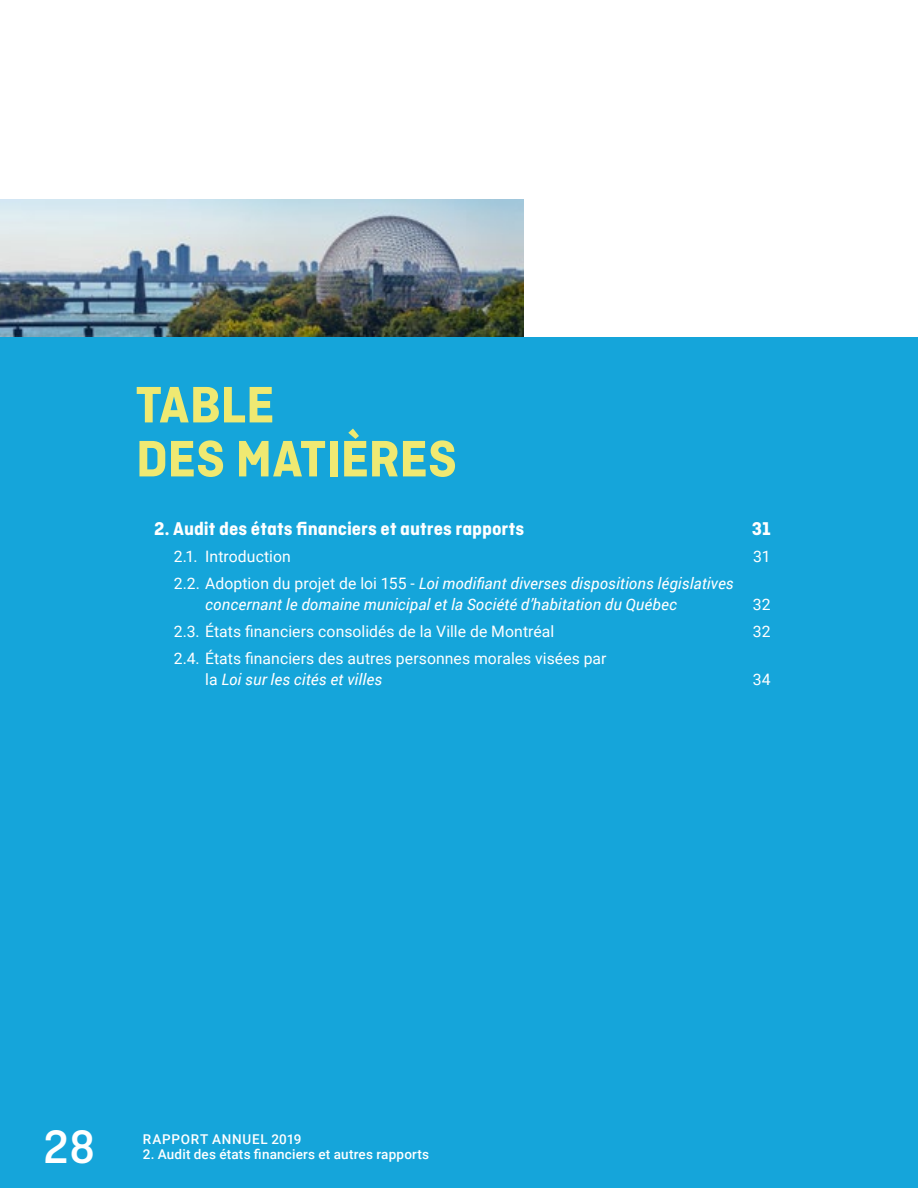
<style>
.page{position:relative;width:918px;height:1188px;background:#fff}
.page>*{position:absolute;margin:0;border:0;box-sizing:border-box;transform-origin:0 0}
.t1{font:700 54px/54px "Ciutadella";letter-spacing:-.01em;color:#efe972}
.t2{font:500 49.5px "Ciutadella";color:#fff}
.t3{font:700 19.5px "Ciutadella";color:#fff}
.t4{font:15.75px/21px "Roboto";letter-spacing:.005em;color:#fff}
.t5{font:italic 15.75px/21px "Roboto";letter-spacing:.005em;color:#fff}
.t6{font:500 13.5px "Roboto";letter-spacing:.015em;color:#fff}
.t7{font:500 13.5px "Roboto";letter-spacing:.055em;color:#fff}
.s1{font-style:normal}
.s2{font-style:italic}
</style>
<div class="page">
<img style="left:0;top:200px;width:523px;height:138px">
<div style="left:0;top:338px;width:918px;height:850px;background:#15a5da"></div>
<h1 class="t1" style="left:136px;top:378px;width:323px">TABLE<br>DES MATIÈRES</h1>
<p class="t3" style="left:154px;top:517px;width:372px">2. Audit des états financiers et autres rapports</p>
<p class="t3" style="left:752px;top:517px;width:20px">31</p>
<p class="t4" style="left:174px;top:545px;width:119px">2.1. Introduction</p>
<p class="t4" style="left:753px;top:545px;width:19px">31</p>
<p class="t5" style="left:205px;top:572px;width:530px;text-indent:-31px"><span class="s1">2.2. Adoption du projet de loi 155 -</span> Loi modifiant diverses dispositions législatives concernant le domaine municipal et la Société d’habitation du Québec</p>
<p class="t4" style="left:753px;top:593px;width:19px">32</p>
<p class="t4" style="left:174px;top:620px;width:382px">2.3. États financiers consolidés de la Ville de Montréal</p>
<p class="t4" style="left:753px;top:620px;width:19px">32</p>
<p class="t4" style="left:205px;top:647px;width:403px;text-indent:-31px">2.4. États financiers des autres personnes morales visées par la <span class="s2">Loi sur les cités et villes</span></p>
<p class="t4" style="left:753px;top:668px;width:20px">34</p>
<h2 class="t2" style="left:43px;top:1119px;width:54px">28</h2>
<p class="t7" style="left:143px;top:1129px;width:160px">RAPPORT ANNUEL 2019</p>
<p class="t6" style="left:143px;top:1144px;width:288px">2. Audit des états financiers et autres rapports</p>
</div>
